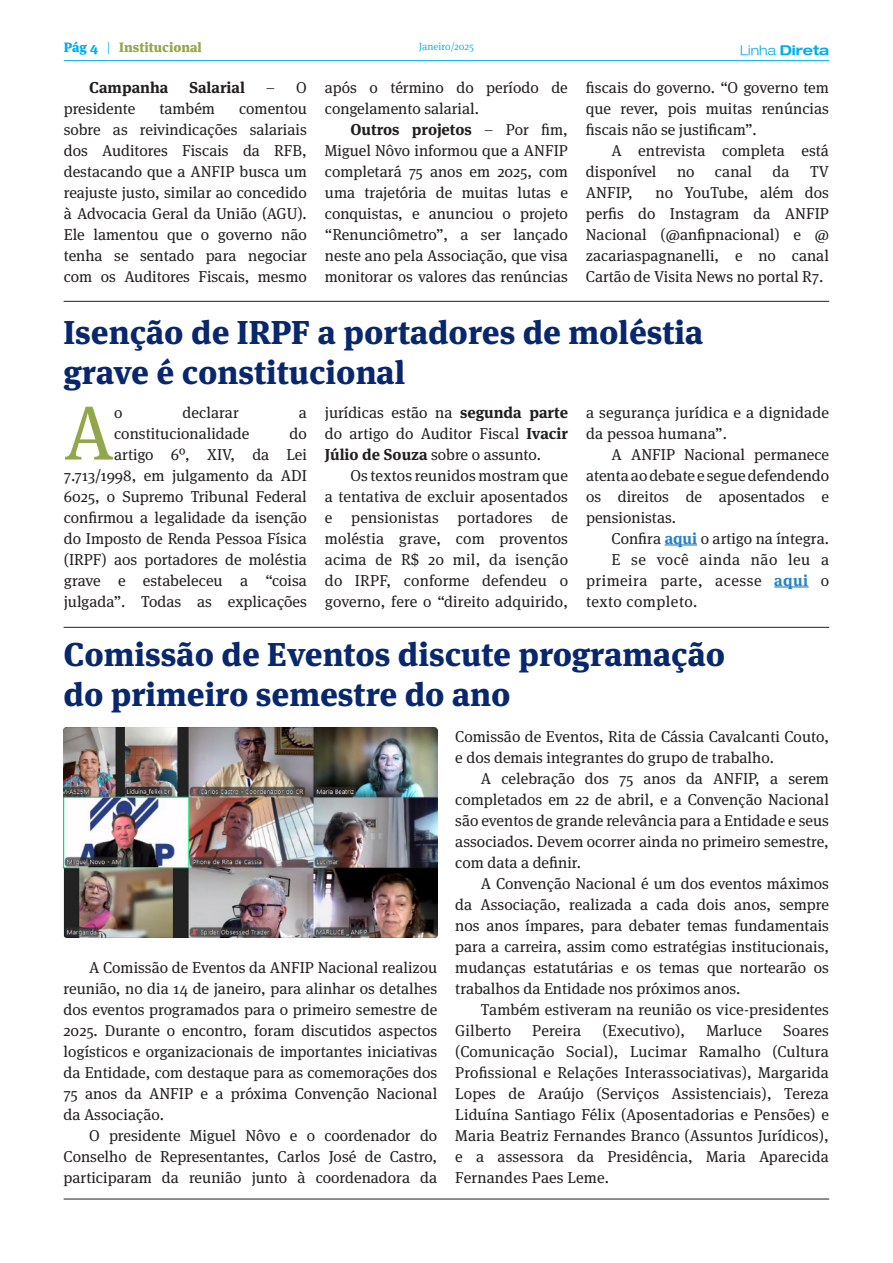
<style>
.page{position:relative;width:893px;height:1263px;background:#fff}
.page>*{position:absolute;margin:0;border:0;box-sizing:border-box;transform-origin:0 0}
.texto{font:76.65px "Meta Serif Pro";color:#92a749}
.Subtítulo{font:800 33px/39.6px "Meta Serif Pro";color:#08276c}
.texto-2{font:15.75px/21px "Meta Serif Pro";color:#231f20;text-align:justify}
.texto-3{font:700 15.75px "Meta Serif Pro";color:#231f20}
.texto-4{font:900 13.5px "Meta Serif Pro";color:#92a749}
.t1{font:700 expanded 13.5px "Helvetica Neue LT";color:#00aeef}
.texto-5{font:300 10.5px "Meta Serif Pro";color:#00aeef}
.s1{color:#00aeef}
.s2{font-weight:300;color:#00aeef}
.s3{font-weight:700}
.s4{font-weight:300}
.s5{font-weight:700;color:#2882c4}
</style>
<div class="page">
<hr style="left:64px;top:60px;width:765px;height:1px;background:#00aeef">
<hr style="left:64px;top:627px;width:765px;height:1px;background:#231f20">
<hr style="left:64px;top:301px;width:765px;height:1px;background:#231f20">
<hr style="left:64px;top:1199px;width:765px;height:1px;background:#231f20">
<hr style="left:665px;top:544px;width:32px;height:1px;background:#2882c4">
<hr style="left:774px;top:586px;width:35px;height:1px;background:#2882c4">
<img style="left:64px;top:728px;width:373px;height:210px">
<p class="texto-4" style="left:64px;top:36px;width:140px"><span class="s1">Pág 4</span> <span class="s2">|</span> Institucional</p>
<p class="texto-5" style="left:419px;top:39px;width:56px">Janeiro/2025</p>
<p class="texto-3" style="left:89px;top:75px;width:81px">Campanha</p>
<p class="texto-3" style="left:189px;top:75px;width:57px">Salarial</p>
<p class="texto-2" style="left:266px;top:76px;width:42px">– O</p>
<p class="texto-2" style="left:64px;top:97px;width:73px">presidente</p>
<p class="texto-2" style="left:159px;top:97px;width:57px">também</p>
<p class="texto-2" style="left:64px;top:97px;width:245px;text-indent:175px">comentou sobre as reivindicações salariais dos Auditores Fiscais da RFB, destacando que a ANFIP busca um reajuste justo, similar ao concedido à Advocacia Geral da União (AGU).<br>Ele lamentou que o governo não tenha se sentado para negociar com os Auditores Fiscais, mesmo</p>
<p class="texto-2" style="left:325px;top:76px;width:245px">após o término do período de congelamento salarial.</p>
<p class="texto-2" style="left:325px;top:118px;width:245px;text-indent:26px"><span class="s3">Outros projetos</span> – Por fim, Miguel Nôvo informou que a ANFIP completará 75 anos em 2025, com uma trajetória de muitas lutas e conquistas, e anunciou o projeto “Renunciômetro”, a ser lançado neste ano pela Associação, que visa monitorar os valores das renúncias</p>
<p class="t1" style="left:740px;top:42px;width:90px"><span class="s4">Linha</span> Direta</p>
<p class="texto-2" style="left:586px;top:76px;width:245px">fiscais do governo. “O governo tem que rever, pois muitas renúncias fiscais não se justificam”.</p>
<p class="texto-2" style="left:586px;top:139px;width:245px;text-indent:26px">A entrevista completa está disponível</p>
<p class="texto-2" style="left:677px;top:160px;width:19px">no</p>
<p class="texto-2" style="left:715px;top:160px;width:39px">canal</p>
<p class="texto-2" style="left:773px;top:160px;width:18px">da</p>
<p class="texto-2" style="left:810px;top:160px;width:20px">TV</p>
<p class="texto-2" style="left:586px;top:181px;width:245px;text-indent:70px">no YouTube, além dos perfis do Instagram da ANFIP Nacional (@anfipnacional) e @ zacariaspagnanelli, e no canal Cartão de Visita News no portal R7.</p>
<p class="texto-2" style="left:586px;top:181px;width:48px">ANFIP,</p>
<p class="Subtítulo" style="left:64px;top:310px;width:641px">Isenção de IRPF a portadores de moléstia grave é constitucional</p>
<p class="texto" style="left:64px;top:377px;width:52px">A</p>
<p class="texto-2" style="left:114px;top:401px;width:10px">o</p>
<p class="texto-2" style="left:183px;top:401px;width:58px">declarar</p>
<p class="texto-2" style="left:299px;top:401px;width:10px">a</p>
<p class="texto-2" style="left:586px;top:401px;width:245px">a segurança jurídica e a dignidade da pessoa humana”.</p>
<p class="texto-2" style="left:586px;top:443px;width:245px;text-indent:26px">A ANFIP Nacional permanece atenta ao debate e segue defendendo os direitos de aposentados e pensionistas.</p>
<p class="texto-2" style="left:612px;top:527px;width:219px">Confira <span class="s5">aqui</span> o artigo na íntegra.</p>
<p class="texto-2" style="left:586px;top:548px;width:245px;text-indent:26px">E se você ainda não leu a primeira parte, acesse <span class="s5">aqui</span> o texto completo.</p>
<p class="Subtítulo" style="left:64px;top:632px;width:663px">Comissão de Eventos discute programação do primeiro semestre do ano</p>
<p class="texto-2" style="left:325px;top:401px;width:245px">jurídicas estão na <span class="s3">segunda parte </span>do artigo do Auditor Fiscal <span class="s3">Ivacir Júlio de Souza</span> sobre o assunto.</p>
<p class="texto-2" style="left:325px;top:464px;width:245px;text-indent:26px">Os textos reunidos mostram que a tentativa de excluir aposentados e pensionistas portadores de moléstia grave, com proventos acima de R$ 20 mil, da isenção do IRPF, conforme defendeu o governo, fere o “direito adquirido,</p>
<p class="texto-2" style="left:64px;top:422px;width:245px;text-align:right">do<br>artigo 6º, XIV, da Lei<br>7.713/1998, em julgamento da ADI<br>6025, o Supremo Tribunal Federal confirmou a legalidade da isenção do Imposto de Renda Pessoa Física (IRPF) aos portadores de moléstia grave e estabeleceu a “coisa julgada”. Todas as explicações</p>
<p class="texto-2" style="left:114px;top:422px;width:137px">constitucionalidade</p>
<p class="texto-2" style="left:64px;top:956px;width:375px;text-indent:26px">A Comissão de Eventos da ANFIP Nacional realizou reunião, no dia 14 de janeiro, para alinhar os detalhes dos eventos programados para o primeiro semestre de 2025. Durante o encontro, foram discutidos aspectos logísticos e organizacionais de importantes iniciativas da Entidade, com destaque para as comemorações dos 75 anos da ANFIP e a próxima Convenção Nacional da Associação.</p>
<p class="texto-2" style="left:64px;top:1124px;width:375px;text-indent:26px">O presidente Miguel Nôvo e o coordenador do Conselho de Representantes, Carlos José de Castro, participaram da reunião junto à coordenadora da</p>
<p class="texto-2" style="left:455px;top:725px;width:375px">Comissão de Eventos, Rita de Cássia Cavalcanti Couto, e dos demais integrantes do grupo de trabalho.</p>
<p class="texto-2" style="left:455px;top:767px;width:375px;text-indent:26px">A celebração dos 75 anos da ANFIP, a serem completados em 22 de abril, e a Convenção Nacional são eventos de grande relevância para a Entidade e seus associados. Devem ocorrer ainda no primeiro semestre, com data a definir.</p>
<p class="texto-2" style="left:455px;top:872px;width:375px;text-indent:26px">A Convenção Nacional é um dos eventos máximos da Associação, realizada a cada dois anos, sempre nos anos ímpares, para debater temas fundamentais para a carreira, assim como estratégias institucionais, mudanças estatutárias e os temas que nortearão os trabalhos da Entidade nos próximos anos.</p>
<p class="texto-2" style="left:455px;top:998px;width:375px;text-indent:26px">Também estiveram na reunião os vice-presidentes<br>Gilberto</p>
<p class="texto-2" style="left:532px;top:1019px;width:51px">Pereira</p>
<p class="texto-2" style="left:602px;top:1019px;width:84px">(Executivo),</p>
<p class="texto-2" style="left:706px;top:1019px;width:57px">Marluce</p>
<p class="texto-2" style="left:455px;top:1019px;width:375px;text-indent:328px">Soares (Comunicação Social), Lucimar Ramalho (Cultura Profissional e Relações Interassociativas), Margarida Lopes de Araújo (Serviços Assistenciais), Tereza Liduína Santiago Félix (Aposentadorias e Pensões) e Maria Beatriz Fernandes Branco (Assuntos Jurídicos), e a assessora da Presidência, Maria Aparecida Fernandes Paes Leme.</p>
</div>
